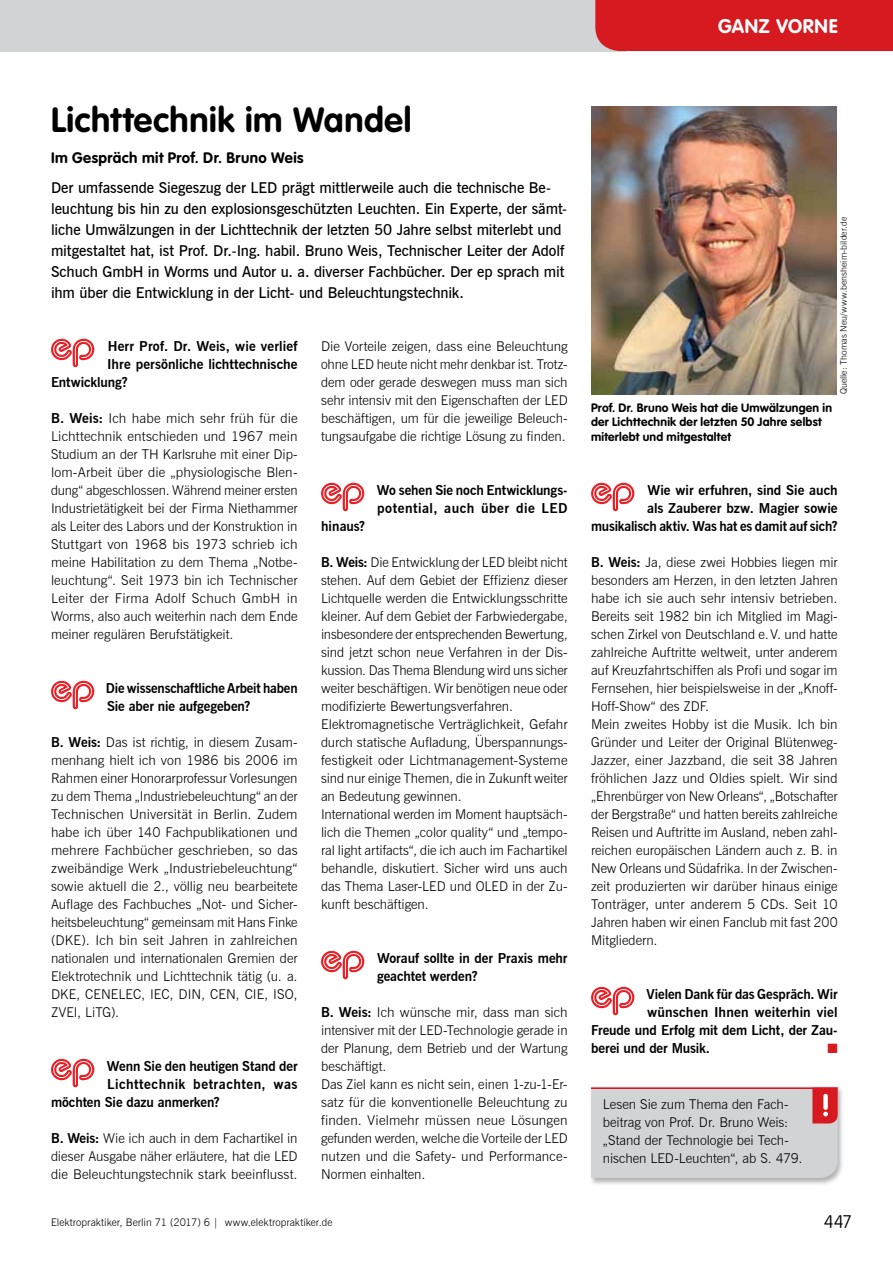
<style>
.page{position:relative;width:893px;height:1263px;background:#fff}
.page>*{position:absolute;margin:0;border:0;box-sizing:border-box;transform-origin:0 0}
.t1{font:700 34.5px "VAG Rounded Std";letter-spacing:.02em;color:#000}
.t2{font:700 19.5px "VAG Rounded Std";letter-spacing:.025em;color:#fff}
.t3{font:100 18px "VAG Rounded Std";color:#000}
.t4{font:600 15px/21px "News Gothic BT";letter-spacing:-.005em;color:#000}
.t5{font:700 15px "VAG Rounded Std";letter-spacing:.025em;color:#000}
.t6{font:300 13.5px/18px "News Gothic BT";color:#000;text-align:justify}
.t7{font:700 13.5px/18px "News Gothic BT";letter-spacing:-.005em;color:#000}
.t8{font:700 13.5px "News Gothic BT";letter-spacing:.03em;color:#000}
.t9{font:13.5px "Zapf Dingbats ITC";color:#d71920}
.t10{font:700 12px/14.2px "VAG Rounded Std";letter-spacing:.02em;color:#000}
.t11{font:300 10.5px "News Gothic BT";letter-spacing:.005em;color:#000}
.t12{font:300 9px "News Gothic BT";letter-spacing:.01em;color:#000}
.s1{font-weight:700}
</style>
<div class="page">
<div style="left:0;top:0;width:626px;height:51px;background:#d1d3d4"></div>
<div style="left:595px;top:0;width:298px;height:51px;background:#d71920"></div>
<svg style="left:51px;top:338px;width:44px;height:30px"></svg>
<svg style="left:51px;top:680px;width:44px;height:30px"></svg>
<svg style="left:51px;top:1058px;width:44px;height:30px"></svg>
<svg style="left:321px;top:482px;width:44px;height:30px"></svg>
<svg style="left:321px;top:950px;width:44px;height:30px"></svg>
<svg style="left:591px;top:482px;width:44px;height:30px"></svg>
<svg style="left:591px;top:986px;width:44px;height:30px"></svg>
<div style="left:589px;top:1085px;width:256px;height:101px;background:#000;opacity:.3"></div>
<div style="left:591px;top:1087px;width:247px;height:91px;background:#d1d3d4"></div>
<img style="left:591px;top:106px;width:246px;height:289px">
<h2 class="t2" style="left:718px;top:15px;width:121px">Ganz Vorne</h2>
<h1 class="t1" style="left:51px;top:100px;width:362px">Lichttechnik im Wandel</h1>
<p class="t5" style="left:51px;top:149px;width:254px">Im Gespräch mit Prof. Dr. Bruno Weis</p>
<p class="t4" style="left:51px;top:177px;width:518px">Der umfassende Siegeszug der LED prägt mittlerweile auch die technische Be&shy;leuchtung bis hin zu den explosionsgeschützten Leuchten. Ein Experte, der sämt&shy;liche Umwälzungen in der Lichttechnik der letzten 50 Jahre selbst miterlebt und mitgestaltet hat, ist Prof. Dr.-Ing. habil. Bruno Weis, Technischer Leiter der Adolf Schuch GmbH in Worms und Autor u. a. diverser Fachbücher. Der ep sprach mit ihm über die Entwicklung in der Licht- und Beleuchtungstechnik.</p>
<p class="t7" style="left:108px;top:337px;width:191px">Herr Prof. Dr. Weis, wie verlief</p>
<p class="t7" style="left:107px;top:355px;width:192px">Ihre persönliche lichttechnische</p>
<p class="t7" style="left:51px;top:373px;width:78px">Entwicklung?</p>
<p class="t6" style="left:51px;top:409px;width:248px"><span class="s1">B. Weis:</span> Ich habe mich sehr früh für die Lichttechnik entschieden und 1967 mein Studium an der TH Karlsruhe mit einer Dip&shy;lom-Arbeit über die „physiologische Blen&shy;dung“ abgeschlossen. Während meiner ersten Industrietätigkeit bei der Firma Niethammer als Leiter des Labors und der Konstruktion in Stuttgart von 1968 bis 1973 schrieb ich meine Habilitation zu dem Thema „Notbe&shy;leuchtung“. Seit 1973 bin ich Technischer Leiter der Firma Adolf Schuch GmbH in Worms, also auch weiterhin nach dem Ende meiner regulären Berufstätigkeit.</p>
<p class="t7" style="left:106px;top:679px;width:193px">Die wissenschaftliche Arbeit haben<br>Sie aber nie aufgegeben?</p>
<p class="t6" style="left:51px;top:733px;width:248px"><span class="s1">B. Weis:</span> Das ist richtig, in diesem Zusam&shy;menhang hielt ich von 1986 bis 2006 im Rahmen einer Honorarprofessur Vorlesungen zu dem Thema „Industriebeleuchtung“ an der Technischen Universität in Berlin. Zudem habe ich über 140 Fachpublikationen und mehrere Fachbücher geschrieben, so das zweibändige Werk „Industriebeleuchtung“ sowie aktuell die 2., völlig neu bearbeitete Auflage des Fachbuches „Not- und Sicher&shy;heitsbeleuchtung“ gemeinsam mit Hans Finke (DKE). Ich bin seit Jahren in zahlreichen nationalen und internationalen Gremien der Elektrotechnik und Lichttechnik tätig (u. a.<br>DKE, CENELEC, IEC, DIN, CEN, CIE, ISO, ZVEI, LiTG).</p>
<p class="t7" style="left:107px;top:1057px;width:192px">Wenn Sie den heutigen Stand der</p>
<p class="t8" style="left:107px;top:1076px;width:192px">Lichttechnik betrachten, was</p>
<p class="t7" style="left:51px;top:1093px;width:170px">möchten Sie dazu anmerken?</p>
<p class="t6" style="left:51px;top:1129px;width:248px"><span class="s1">B. Weis:</span> Wie ich auch in dem Fachartikel in dieser Ausgabe näher erläutere, hat die LED die Beleuchtungstechnik stark beeinflusst.</p>
<p class="t6" style="left:321px;top:337px;width:248px">Die Vorteile zeigen, dass eine Beleuchtung ohne LED heute nicht mehr denkbar ist. Trotz&shy;dem oder gerade deswegen muss man sich sehr intensiv mit den Eigenschaften der LED beschäftigen, um für die jeweilige Beleuch&shy;tungsaufgabe die richtige Lösung zu finden.</p>
<p class="t7" style="left:377px;top:481px;width:192px">Wo sehen Sie noch Entwicklungs&shy;potential, auch über die LED</p>
<p class="t7" style="left:321px;top:517px;width:45px">hinaus?</p>
<p class="t6" style="left:321px;top:553px;width:248px;text-align:left"><span class="s1">B. Weis:</span> Die Entwicklung der LED bleibt nicht stehen. Auf dem Gebiet der Effizienz dieser Lichtquelle werden die Entwicklungsschritte kleiner. Auf dem Gebiet der Farbwiedergabe, insbesondere der entsprechenden Bewertung, sind jetzt schon neue Verfahren in der Dis&shy;kussion. Das Thema Blendung wird uns sicher weiter beschäftigen. Wir benötigen neue oder modifizierte Bewertungsverfahren.<br>Elektromagnetische Verträglichkeit, Gefahr durch statische Aufladung, Überspannungs&shy;festigkeit oder Lichtmanagement-Systeme sind nur einige Themen, die in Zukunft weiter an Bedeutung gewinnen.<br>International werden im Moment hauptsäch&shy;lich die Themen „color quality“ und „tempo&shy;ral light artifacts“, die ich auch im Fachartikel behandle, diskutiert. Sicher wird uns auch das Thema Laser-LED und OLED in der Zu&shy;kunft beschäftigen.</p>
<p class="t7" style="left:377px;top:949px;width:192px">Worauf sollte in der Praxis mehr geachtet werden?</p>
<p class="t6" style="left:321px;top:1003px;width:248px;text-align:left"><span class="s1">B. Weis:</span> Ich wünsche mir, dass man sich intensiver mit der LED-Technologie gerade in der Planung, dem Betrieb und der Wartung beschäftigt.<br>Das Ziel kann es nicht sein, einen 1-zu-1-Er&shy;satz für die konventionelle Beleuchtung zu finden. Vielmehr müssen neue Lösungen gefunden werden, welche die Vorteile der LED nutzen und die Safety- und Performance-Normen einhalten.</p>
<p class="t11" style="left:51px;top:1216px;width:283px">Elektropraktiker, Berlin 71 (2017) 6 | www.elektropraktiker.de</p>
<p class="t10" style="left:591px;top:401px;width:243px">Prof. Dr. Bruno Weis hat die Umwälzungen in der Lichttechnik der letzten 50 Jahre selbst miterlebt und mitgestaltet</p>
<p class="t12" style="left:838px;top:394px;width:179px;rotate:-90deg">Quelle: Thomas Neu/www.bensheim-bilder.de</p>
<p class="t7" style="left:591px;top:481px;width:248px;text-align:right">Wie wir erfuhren, sind Sie auch<br>als Zauberer bzw. Magier sowie musikalisch aktiv. Was hat es damit auf sich?</p>
<p class="t6" style="left:591px;top:553px;width:248px;text-align:left"><span class="s1">B. Weis:</span> Ja, diese zwei Hobbies liegen mir besonders am Herzen, in den letzten Jahren habe ich sie auch sehr intensiv betrieben.<br>Bereits seit 1982 bin ich Mitglied im Magi&shy;schen Zirkel von Deutschland e.V. und hatte zahlreiche Auftritte weltweit, unter anderem auf Kreuzfahrtschiffen als Profi und sogar im Fernsehen, hier beispielsweise in der „Knoff-Hoff-Show“ des ZDF.<br>Mein zweites Hobby ist die Musik. Ich bin Gründer und Leiter der Original Blütenweg-Jazzer, einer Jazzband, die seit 38 Jahren fröhlichen Jazz und Oldies spielt. Wir sind „Ehrenbürger von New Orleans“, „Botschafter der Bergstraße“ und hatten bereits zahlreiche Reisen und Auftritte im Ausland, neben zahl&shy;reichen europäischen Ländern auch z. B. in New Orleans und Südafrika. In der Zwischen&shy;zeit produzierten wir darüber hinaus einige Tonträger, unter anderem 5 CDs. Seit 10<br>Jahren haben wir einen Fanclub mit fast 200<br>Mitgliedern.</p>
<p class="t7" style="left:647px;top:985px;width:193px">Vielen Dank für das Gespräch. Wir</p>
<p class="t7" style="left:647px;top:1003px;width:192px">wünschen Ihnen weiterhin viel</p>
<p class="t7" style="left:591px;top:1021px;width:248px">Freude und Erfolg mit dem Licht, der Zau-</p>
<p class="t7" style="left:591px;top:1039px;width:120px">berei und der Musik.</p>
<p class="t9" style="left:827px;top:1042px;width:12px">■</p>
<p class="t6" style="left:603px;top:1095px;width:201px;text-align:left">Lesen Sie zum Thema den Fach&shy;beitrag von Prof. Dr. Bruno Weis: „Stand der Technologie bei Tech&shy;nischen LED-Leuchten“, ab S. 479.</p>
<h3 class="t3" style="left:824px;top:1211px;width:29px">447</h3>
</div>
